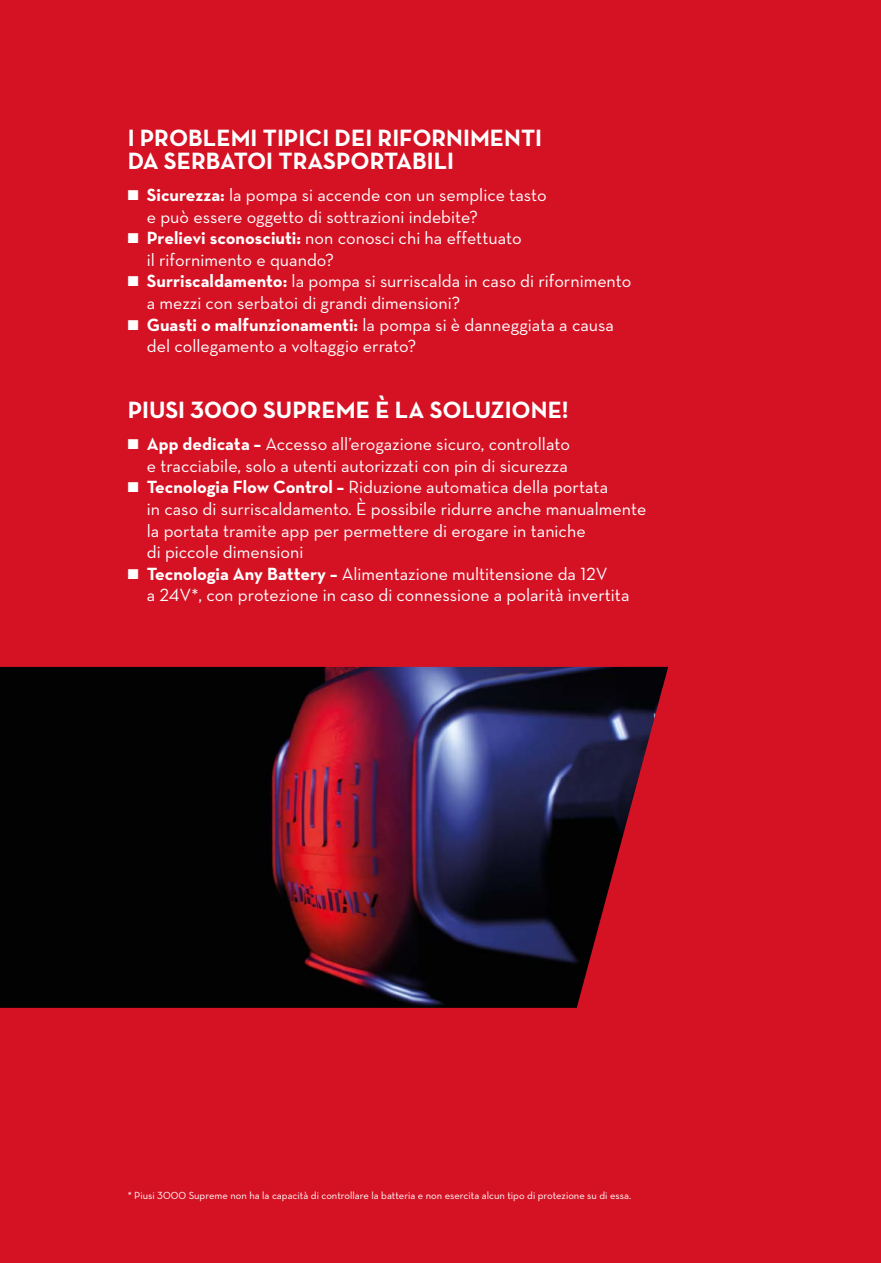
<style>
.page{position:relative;width:881px;height:1263px;background:#fff}
.page>*{position:absolute;margin:0;border:0;box-sizing:border-box;transform-origin:0 0}
.t1{font:700 24px/22.5px "Neutraface Text";color:#fff}
.t2{font:18px/21.6px "Neutraface Text";color:#fff}
.t3{font:10.5px "Neutraface Text";color:#fff}
.s1{font-weight:700}
</style>
<div class="page">
<div style="left:0;top:0;width:880px;height:1263px;background:#d51224"></div>
<img style="left:0;top:667px;width:668px;height:341px">
<h1 class="t1" style="left:128px;top:127px;width:416px">I PROBLEMI TIPICI DEI RIFORNIMENTI<br>DA SERBATOI TRASPORTABILI</h1>
<p class="t2" style="left:147px;top:184px;width:401px;text-indent:-19px">■ <span class="s1">Sicurezza:</span> la pompa si accende con un semplice tasto e può essere oggetto di sottrazioni indebite?</p>
<p class="t2" style="left:147px;top:227px;width:376px;text-indent:-19px">■ <span class="s1">Prelievi sconosciuti:</span> non conosci chi ha effettuato il rifornimento e quando?</p>
<p class="t2" style="left:147px;top:270px;width:486px;text-indent:-19px">■ <span class="s1">Surriscaldamento:</span> la pompa si surriscalda in caso di rifornimento a mezzi con serbatoi di grandi dimensioni?</p>
<p class="t2" style="left:147px;top:313px;width:468px;text-indent:-19px">■ <span class="s1">Guasti o malfunzionamenti:</span> la pompa si è danneggiata a causa del collegamento a voltaggio errato?</p>
<h1 class="t1" style="left:128px;top:398px;width:442px">PIUSI 3000 SUPREME È LA SOLUZIONE!</h1>
<p class="t2" style="left:128px;top:433px;width:443px;text-align:right">■ <span class="s1">App dedicata –</span> Accesso all’erogazione sicuro, controllato e tracciabile, solo a utenti autorizzati con pin di sicurezza</p>
<p class="t2" style="left:147px;top:476px;width:501px;text-indent:-19px">■ <span class="s1">Tecnologia Flow Control –</span> Riduzione automatica della portata<br>in caso di surriscaldamento. È possibile ridurre anche manualmente la portata tramite app per permettere di erogare in taniche<br>di piccole dimensioni</p>
<p class="t2" style="left:147px;top:563px;width:484px;text-indent:-19px">■ <span class="s1">Tecnologia Any Battery –</span> Alimentazione multitensione da 12V<br>a 24V*, con protezione in caso di connessione a polarità invertita</p>
<p class="t3" style="left:128px;top:1189px;width:505px">* Piusi 3000 Supreme non ha la capacità di controllare la batteria e non esercita alcun tipo di protezione su di essa.</p>
</div>
